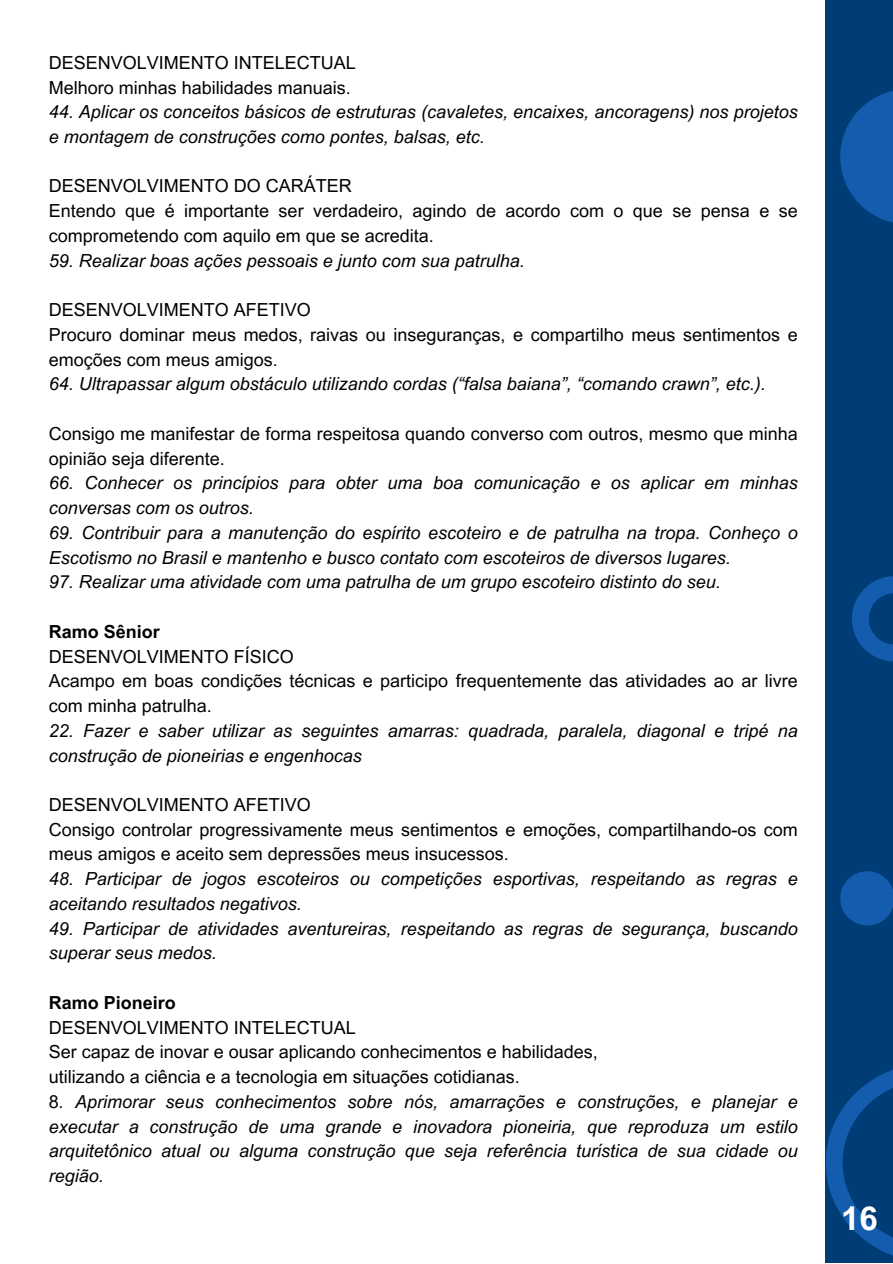
<style>
.page{position:relative;width:893px;height:1264px;background:#fff}
.page>*{position:absolute;margin:0;border:0;box-sizing:border-box;transform-origin:0 0}
.t1{font:700 33px "Arial MT Pro";color:#fff}
.t2{font:italic 18px/24.8px "Arial MT Pro";color:#000}
.t3{font:18px/24.8px "Arial MT Pro";color:#000}
.t4{font:700 18px "Arial MT Pro";color:#000}
.s1{font-style:normal}
</style>
<div class="page">
<div style="left:825px;top:0;width:67px;height:1262px;background:#003d76"></div>
<svg style="left:840px;top:91px;width:52px;height:132px;fill:#135cae"></svg>
<svg style="left:826px;top:1070px;width:66px;height:185px"></svg>
<div style="left:840px;top:871px;width:52px;height:54px;background:#135cae;border-radius:50%"></div>
<svg style="left:852px;top:576px;width:40px;height:86px"></svg>
<p class="t3" style="left:49px;top:52px;width:308px">DESENVOLVIMENTO INTELECTUAL</p>
<p class="t3" style="left:49px;top:77px;width:303px">Melhoro minhas habilidades manuais.</p>
<p class="t2" style="left:49px;top:102px;width:750px">44. Aplicar os conceitos básicos de estruturas (cavaletes, encaixes, ancoragens) nos projetos e montagem de construções como pontes, balsas, etc.</p>
<p class="t3" style="left:49px;top:176px;width:304px">DESENVOLVIMENTO DO CARÁTER</p>
<p class="t3" style="left:49px;top:201px;width:750px">Entendo que é importante ser verdadeiro, agindo de acordo com o que se pensa e se comprometendo com aquilo em que se acredita.</p>
<p class="t2" style="left:49px;top:250px;width:477px">59. Realizar boas ações pessoais e junto com sua patrulha.</p>
<p class="t3" style="left:49px;top:300px;width:263px">DESENVOLVIMENTO AFETIVO</p>
<p class="t3" style="left:49px;top:324px;width:750px">Procuro dominar meus medos, raivas ou inseguranças, e compartilho meus sentimentos e emoções com meus amigos.</p>
<p class="t2" style="left:49px;top:374px;width:718px">64. Ultrapassar algum obstáculo utilizando cordas (“falsa baiana”, “comando crawn”, etc.).</p>
<p class="t3" style="left:49px;top:423px;width:750px">Consigo me manifestar de forma respeitosa quando converso com outros, mesmo que minha opinião seja diferente.</p>
<p class="t2" style="left:49px;top:473px;width:750px">66. Conhecer os princípios para obter uma boa comunicação e os aplicar em minhas conversas com os outros.</p>
<p class="t2" style="left:49px;top:522px;width:750px">69. Contribuir para a manutenção do espírito escoteiro e de patrulha na tropa. Conheço o<br>Escotismo no Brasil e mantenho e busco contato com escoteiros de diversos lugares.</p>
<p class="t2" style="left:49px;top:572px;width:673px">97. Realizar uma atividade com uma patrulha de um grupo escoteiro distinto do seu.</p>
<p class="t4" style="left:49px;top:624px;width:112px">Ramo Sênior</p>
<p class="t3" style="left:49px;top:646px;width:246px">DESENVOLVIMENTO FÍSICO</p>
<p class="t3" style="left:49px;top:671px;width:750px">Acampo em boas condições técnicas e participo frequentemente das atividades ao ar livre com minha patrulha.</p>
<p class="t2" style="left:49px;top:720px;width:750px">22. Fazer e saber utilizar as seguintes amarras: quadrada, paralela, diagonal e tripé na construção de pioneirias e engenhocas</p>
<p class="t3" style="left:49px;top:794px;width:263px">DESENVOLVIMENTO AFETIVO</p>
<p class="t3" style="left:49px;top:819px;width:750px">Consigo controlar progressivamente meus sentimentos e emoções, compartilhando-os com meus amigos e aceito sem depressões meus insucessos.</p>
<p class="t2" style="left:49px;top:868px;width:750px">48. Participar de jogos escoteiros ou competições esportivas, respeitando as regras e aceitando resultados negativos.</p>
<p class="t2" style="left:49px;top:918px;width:750px">49. Participar de atividades aventureiras, respeitando as regras de segurança, buscando superar seus medos.</p>
<p class="t4" style="left:49px;top:995px;width:128px">Ramo Pioneiro</p>
<p class="t3" style="left:49px;top:1017px;width:308px">DESENVOLVIMENTO INTELECTUAL</p>
<p class="t3" style="left:49px;top:1041px;width:550px">Ser capaz de inovar e ousar aplicando conhecimentos e habilidades,</p>
<p class="t3" style="left:49px;top:1066px;width:472px">utilizando a ciência e a tecnologia em situações cotidianas.</p>
<p class="t2" style="left:49px;top:1091px;width:750px;text-align:justify"><span class="s1">8</span>. Aprimorar seus conhecimentos sobre nós, amarrações e construções, e planejar e executar a construção de uma grande e inovadora pioneiria, que reproduza um estilo arquitetônico atual ou alguma construção que seja referência turística de sua cidade ou região.</p>
<p class="t1" style="left:841px;top:1206px;width:38px">16</p>
</div>
